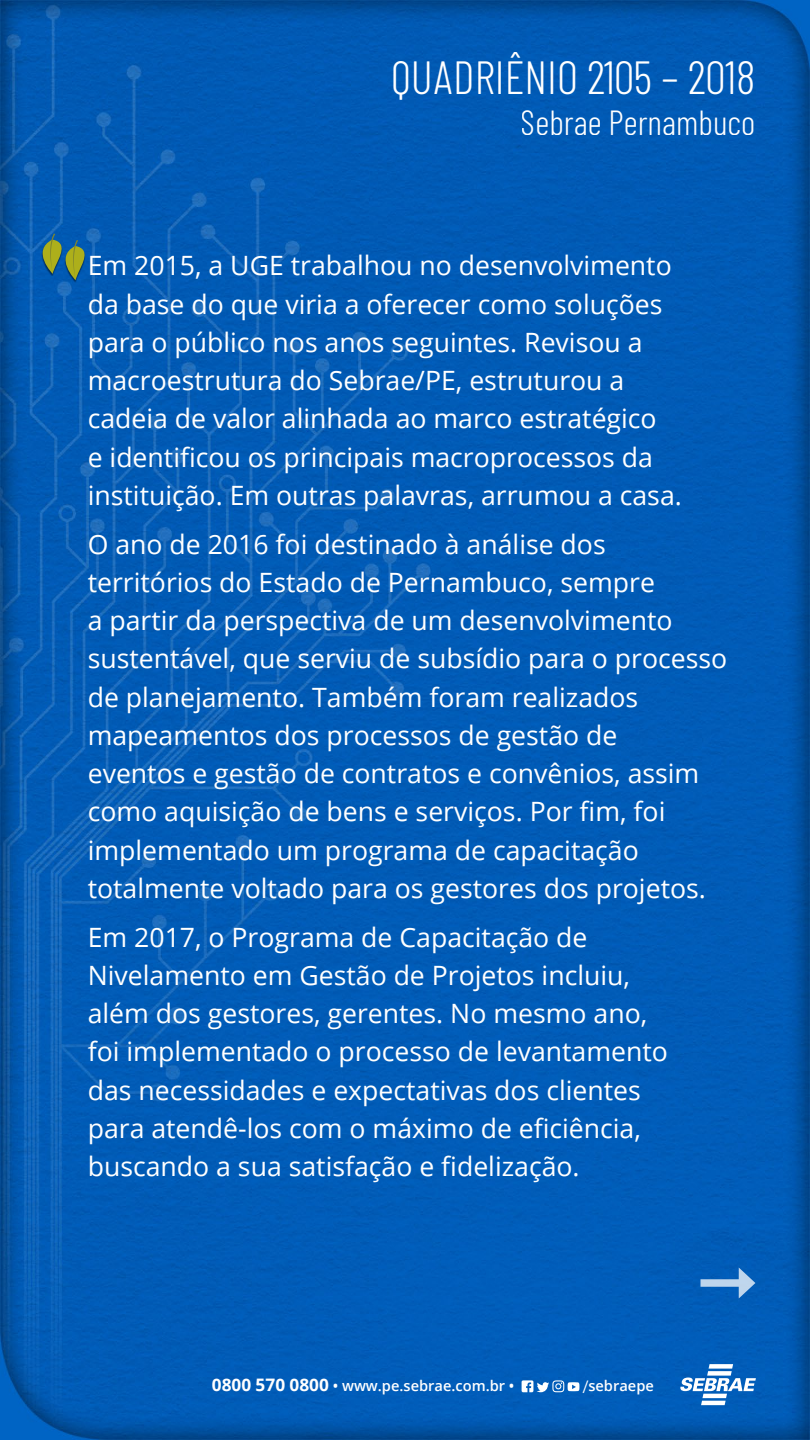
<style>
.page{position:relative;width:810px;height:1440px;background:#fff}
.page>*{position:absolute;margin:0;border:0;box-sizing:border-box;transform-origin:0 0}
.t1{font:300 46.42px "Barlow Condensed";color:#fff}
.t2{font:300 34.8px "Barlow Condensed";color:#fff}
.textos_qr_menor{font:26.62px/38.2px "Open Sans";color:#fff}
.t3{font:600 14.62px "Open Sans";color:#fff}
.s1{font-weight:700;font-size:17.25px}
.s2{font-family:"Calibri";font-weight:400}
</style>
<div class="page">
<img style="left:0;top:0;width:810px;height:1440px">
<div style="left:64px;top:246px;width:22px;height:37px;background:#000;opacity:.5"></div>
<svg style="left:30px;top:234px;width:61px;height:46px;background:#367283"></svg>
<svg style="left:522px;top:1380px;width:57px;height:12px"></svg>
<svg style="left:680px;top:1364px;width:76px;height:41px"></svg>
<div style="left:700px;top:1279px;width:45px;height:8px;background:#bfd6ec"></div>
<svg style="left:739px;top:1267px;width:16px;height:32px"></svg>
<h1 class="t1" style="left:390px;top:49px;width:366px">QUADRIÊNIO 2105 – 2018</h1>
<h2 class="t2" style="left:521px;top:100px;width:236px">Sebrae Pernambuco</h2>
<p class="textos_qr_menor" style="left:88px;top:246px;width:596px">Em 2015, a UGE trabalhou no desenvolvimento da base do que viria a oferecer como soluções para o público nos anos seguintes. Revisou a macroestrutura do Sebrae/PE, estruturou a cadeia de valor alinhada ao marco estratégico<br>e identificou os principais macroprocessos da instituição. Em outras palavras, arrumou a casa.</p>
<p class="textos_qr_menor" style="left:88px;top:524px;width:641px">O ano de 2016 foi destinado à análise dos territórios do Estado de Pernambuco, sempre<br>a partir da perspectiva de um desenvolvimento sustentável, que serviu de subsídio para o processo de planejamento. Também foram realizados mapeamentos dos processos de gestão de<br>eventos e gestão de contratos e convênios, assim como aquisição de bens e serviços. Por fim, foi implementado um programa de capacitação totalmente voltado para os gestores dos projetos.</p>
<p class="textos_qr_menor" style="left:88px;top:917px;width:582px">Em 2017, o Programa de Capacitação de Nivelamento em Gestão de Projetos incluiu, além dos gestores, gerentes. No mesmo ano, foi implementado o processo de levantamento das necessidades e expectativas dos clientes para atendê-los com o máximo de eficiência, buscando a sua satisfação e fidelização.</p>
<p class="t3" style="left:212px;top:1376px;width:304px"><span class="s1">0800 570 0800</span> • www.pe.sebrae.com.br •</p>
<p class="t3" style="left:583px;top:1376px;width:73px"><span class="s2">/</span>sebraepe</p>
</div>
